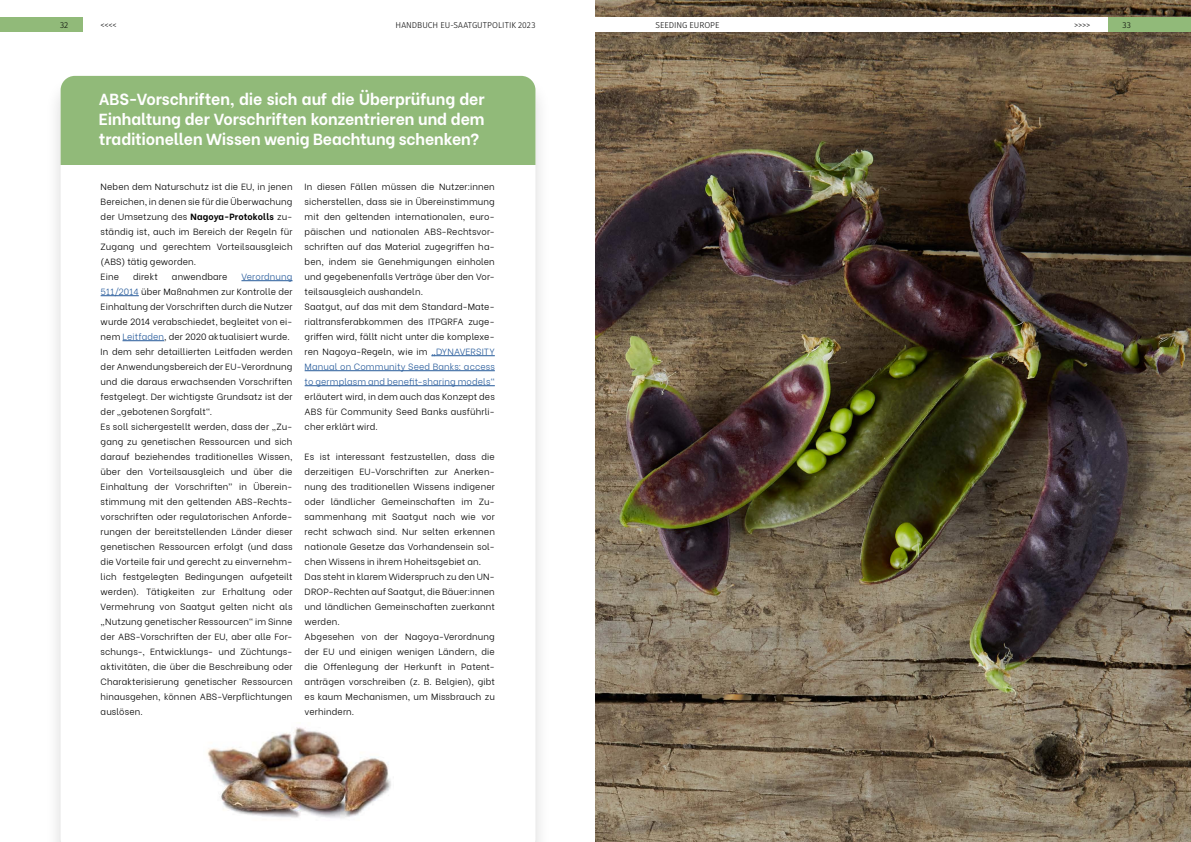
<style>
.page{position:relative;width:1191px;height:842px;background:#fff}
.page>*{position:absolute;margin:0;border:0;box-sizing:border-box;transform-origin:0 0}
.t1{font:700 16px/20px "Be Vietnam";letter-spacing:-.005em;color:#fff;text-align:justify}
.t2{font:300 9px/15px "Be Vietnam";letter-spacing:.015em;color:#000}
.t3{font:300 8.5px "Fira Sans";color:#000}
.s1{font-weight:700}
.s2{color:#275b9b}
</style>
<div class="page">
<div style="left:45px;top:74px;width:506px;height:768px;background:#000;opacity:.15"></div>
<svg style="left:61px;top:165px;width:474px;height:677px"></svg>
<div style="left:61px;top:76px;width:474px;height:89px;background:#91ba79"></div>
<hr style="left:241px;top:280px;width:51px;height:1px;background:#275b9b">
<hr style="left:101px;top:295px;width:38px;height:1px;background:#275b9b">
<hr style="left:122px;top:340px;width:42px;height:1px;background:#275b9b">
<hr style="left:431px;top:355px;width:64px;height:1px;background:#275b9b">
<hr style="left:305px;top:370px;width:190px;height:1px;background:#275b9b">
<hr style="left:305px;top:385px;width:190px;height:1px;background:#275b9b">
<img style="left:203px;top:723px;width:190px;height:98px">
<img style="left:595px;top:0;width:596px;height:842px">
<div style="left:0;top:17px;width:83px;height:15px;background:#91ba79"></div>
<div style="left:1108px;top:17px;width:83px;height:15px;background:#91ba79"></div>
<div style="left:595px;top:17px;width:513px;height:15px;background:#fff"></div>
<p class="t3" style="left:60px;top:19px;width:10px">32</p>
<p class="t3" style="left:101px;top:19px;width:18px">&lt;&lt;&lt;&lt;</p>
<p class="t3" style="left:395px;top:19px;width:141px">HANDBUCH EU-SAATGUTPOLITIK 2023</p>
<p class="t3" style="left:655px;top:19px;width:65px">SEEDING EUROPE</p>
<p class="t3" style="left:1074px;top:19px;width:18px">&gt;&gt;&gt;&gt;</p>
<p class="t3" style="left:1122px;top:19px;width:10px">33</p>
<h1 class="t1" style="left:99px;top:88px;width:387px">ABS-Vorschriften, die sich auf die Überprüfung der Einhaltung der Vorschriften konzentrieren und dem traditionellen Wissen wenig Beachtung schenken?</h1>
<p class="t2" style="left:101px;top:178px;width:193px">Neben dem Naturschutz ist die EU, in jenen Bereichen, in denen sie für die Überwachung der Umsetzung des <span class="s1">Nagoya-Protokolls</span> zu&shy;ständig ist, auch im Bereich der Regeln für Zugang und gerechtem Vorteilsausgleich (ABS) tätig geworden.<br>Eine</p>
<p class="t2" style="left:101px;top:268px;width:193px;text-indent:141px"><span class="s2">Verordnung 511/2014</span> über Maßnahmen zur Kontrolle der Einhaltung der Vorschriften durch die Nutzer wurde 2014 verabschiedet, begleitet von ei&shy;nem <span class="s2">Leitfaden</span>, der 2020 aktualisiert wurde.<br>In dem sehr detaillierten Leitfaden werden der Anwendungsbereich der EU-Verordnung und die daraus erwachsenden Vorschriften festgelegt. Der wichtigste Grundsatz ist der der „gebotenen Sorgfalt“.<br>Es soll sichergestellt werden, dass der „Zu&shy;gang zu genetischen Ressourcen und sich darauf beziehendes traditionelles Wissen, über den Vorteilsausgleich und über die Einhaltung der Vorschriften” in Überein&shy;stimmung mit den geltenden ABS-Rechts&shy;vorschriften oder regulatorischen Anforde&shy;rungen der bereitstellenden Länder dieser genetischen Ressourcen erfolgt (und dass die Vorteile fair und gerecht zu einvernehm&shy;lich festgelegten Bedingungen aufgeteilt werden). Tätigkeiten zur Erhaltung oder Vermehrung von Saatgut gelten nicht als „Nutzung genetischer Ressourcen“ im Sinne der ABS-Vorschriften der EU, aber alle For&shy;schungs-, Entwicklungs- und Züchtungs&shy;aktivitäten, die über die Beschreibung oder Charakterisierung genetischer Ressourcen hinausgehen, können ABS-Verpflichtungen auslösen.</p>
<p class="t2" style="left:133px;top:268px;width:26px">direkt</p>
<p class="t2" style="left:172px;top:268px;width:57px">anwendbare</p>
<p class="t2" style="left:305px;top:178px;width:192px">In diesen Fällen müssen die Nutzer:innen sicherstellen, dass sie in Übereinstimmung mit den geltenden internationalen, euro&shy;päischen und nationalen ABS-Rechtsvor&shy;schriften auf das Material zugegriffen ha&shy;ben, indem sie Genehmigungen einholen und gegebenenfalls Verträge über den Vor&shy;teilsausgleich aushandeln.<br>Saatgut, auf das mit dem Standard-Mate&shy;rialtransferabkommen des ITPGRFA zuge&shy;griffen wird, fällt nicht unter die komplexe&shy;ren Nagoya-Regeln, wie im <span class="s2">„DYNAVERSITY Manual on Community Seed Banks: access to germplasm and benefit-sharing models“</span></p>
<p class="t2" style="left:305px;top:388px;width:192px;text-align:justify">erläutert wird, in dem auch das Konzept des ABS für Community Seed Banks ausführli&shy;cher erklärt wird.</p>
<p class="t2" style="left:305px;top:448px;width:192px">Es ist interessant festzustellen, dass die derzeitigen EU-Vorschriften zur Anerken&shy;nung des traditionellen Wissens indigener oder ländlicher Gemeinschaften im Zu&shy;sammenhang mit Saatgut nach wie vor recht schwach sind. Nur selten erkennen nationale Gesetze das Vorhandensein sol&shy;chen Wissens in ihrem Hoheitsgebiet an.<br>Das steht in klarem Widerspruch zu den UN-DROP-Rechten auf Saatgut, die Bäuer:innen und ländlichen Gemeinschaften zuerkannt werden.<br>Abgesehen von der Nagoya-Verordnung der EU und einigen wenigen Ländern, die die Offenlegung der Herkunft in Patent&shy;anträgen vorschreiben (z. B. Belgien), gibt es kaum Mechanismen, um Missbrauch zu verhindern.</p>
</div>
